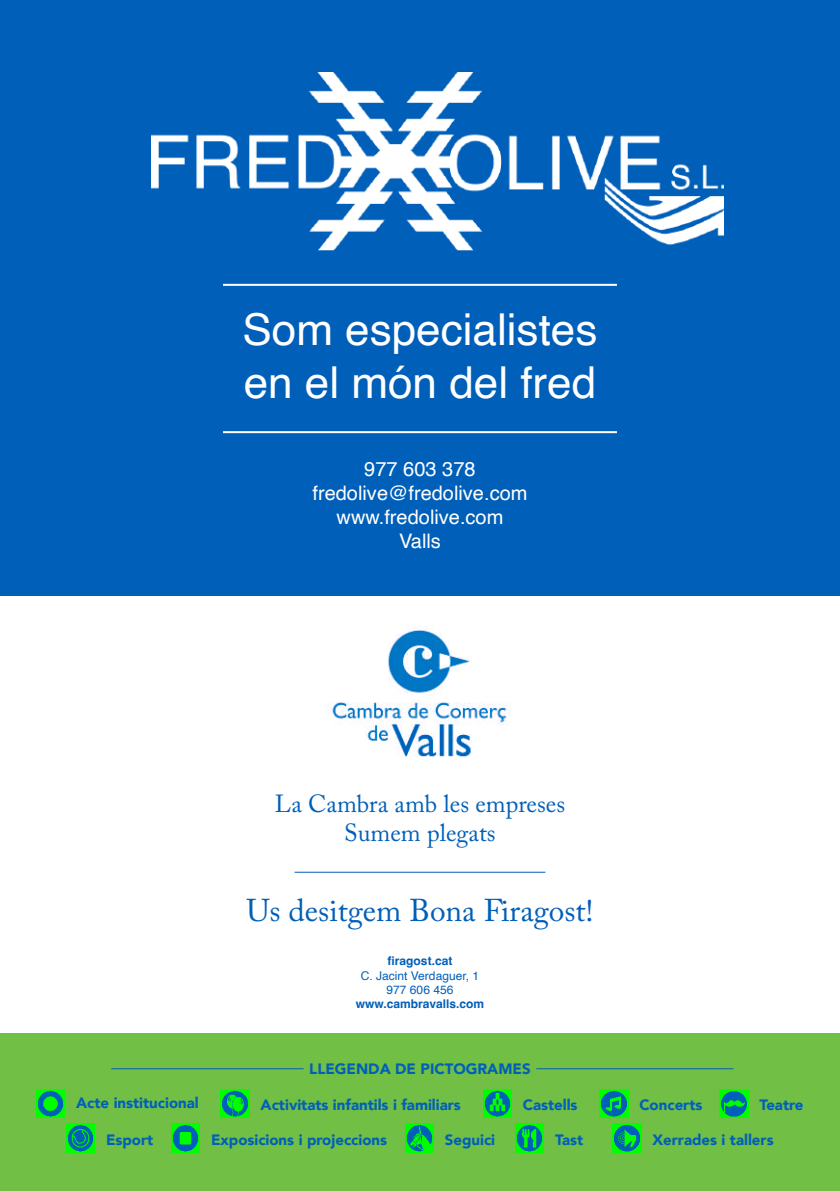
<style>
.page{position:relative;width:840px;height:1191px;background:#fff}
.page>*{position:absolute;margin:0;border:0;box-sizing:border-box;transform-origin:0 0}
.t1{font:44px/52.8px "Helvetica";color:#fff}
.t2{font:31.4px "Adobe Caslon Pro";color:#005fb9}
.t3{font:24.6px/29.6px "Adobe Caslon Pro";color:#005fb9;text-align:center}
.t4{font:20px/24px "Helvetica";color:#fff;text-align:center}
.t5{font:900 15px "Avenir";color:#005fb9}
.t6{font:700 12px "Helvetica";color:#005fb9}
.t7{font:12px/14.4px "Helvetica";color:#005fb9;text-align:center}
</style>
<div class="page">
<div style="left:0;top:1033px;width:839px;height:158px;background:#71bf44"></div>
<hr style="left:294px;top:871px;width:251px;height:1px;background:#005fb9">
<img style="left:332px;top:629px;width:178px;height:128px">
<div style="left:0;top:0;width:839px;height:595px;background:#005fb9"></div>
<img style="left:151px;top:72px;width:572px;height:178px">
<hr style="left:223px;top:284px;width:393px;height:2px;background:#fff">
<hr style="left:223px;top:431px;width:393px;height:2px;background:#fff">
<img style="left:36px;top:1089px;width:29px;height:28px">
<img style="left:221px;top:1089px;width:28px;height:28px">
<img style="left:483px;top:1089px;width:28px;height:28px">
<img style="left:599px;top:1089px;width:28px;height:28px">
<img style="left:719px;top:1089px;width:28px;height:28px">
<img style="left:515px;top:1124px;width:28px;height:28px">
<img style="left:66px;top:1124px;width:29px;height:28px">
<img style="left:171px;top:1124px;width:29px;height:28px">
<img style="left:405px;top:1124px;width:28px;height:28px">
<img style="left:612px;top:1124px;width:28px;height:28px">
<hr style="left:111px;top:1068px;width:192px;height:1px;background:#005fb9">
<hr style="left:536px;top:1068px;width:197px;height:1px;background:#005fb9">
<h1 class="t1" style="left:242px;top:304px;width:356px">Som especialistes en el món del fred</h1>
<h3 class="t4" style="left:312px;top:457px;width:216px">977 603 378 fredolive@fredolive.com www.fredolive.com<br>Valls</h3>
<h3 class="t3" style="left:274px;top:788px;width:292px">La Cambra amb les empreses<br>Sumem plegats</h3>
<h2 class="t2" style="left:246px;top:891px;width:348px">Us desitgem Bona Firagost!</h2>
<p class="t6" style="left:387px;top:953px;width:66px">firagost.cat</p>
<p class="t7" style="left:360px;top:968px;width:120px">C. Jacint Verdaguer, 1<br>977 606 456</p>
<p class="t6" style="left:355px;top:996px;width:130px">www.cambravalls.com</p>
<p class="t5" style="left:309px;top:1056px;width:223px">LLEGENDA DE PICTOGRAMES</p>
<p class="t5" style="left:76px;top:1089px;width:124px">Acte institucional</p>
<p class="t5" style="left:260px;top:1091px;width:202px">Activitats infantils i familiars</p>
<p class="t5" style="left:522px;top:1092px;width:56px">Castells</p>
<p class="t5" style="left:639px;top:1092px;width:65px">Concerts</p>
<p class="t5" style="left:759px;top:1092px;width:46px">Teatre</p>
<p class="t5" style="left:106px;top:1126px;width:49px">Esport</p>
<p class="t5" style="left:211px;top:1126px;width:177px">Exposicions i projeccions</p>
<p class="t5" style="left:444px;top:1126px;width:52px">Seguici</p>
<p class="t5" style="left:554px;top:1126px;width:30px">Tast</p>
<p class="t5" style="left:652px;top:1126px;width:123px">Xerrades i tallers</p>
</div>
